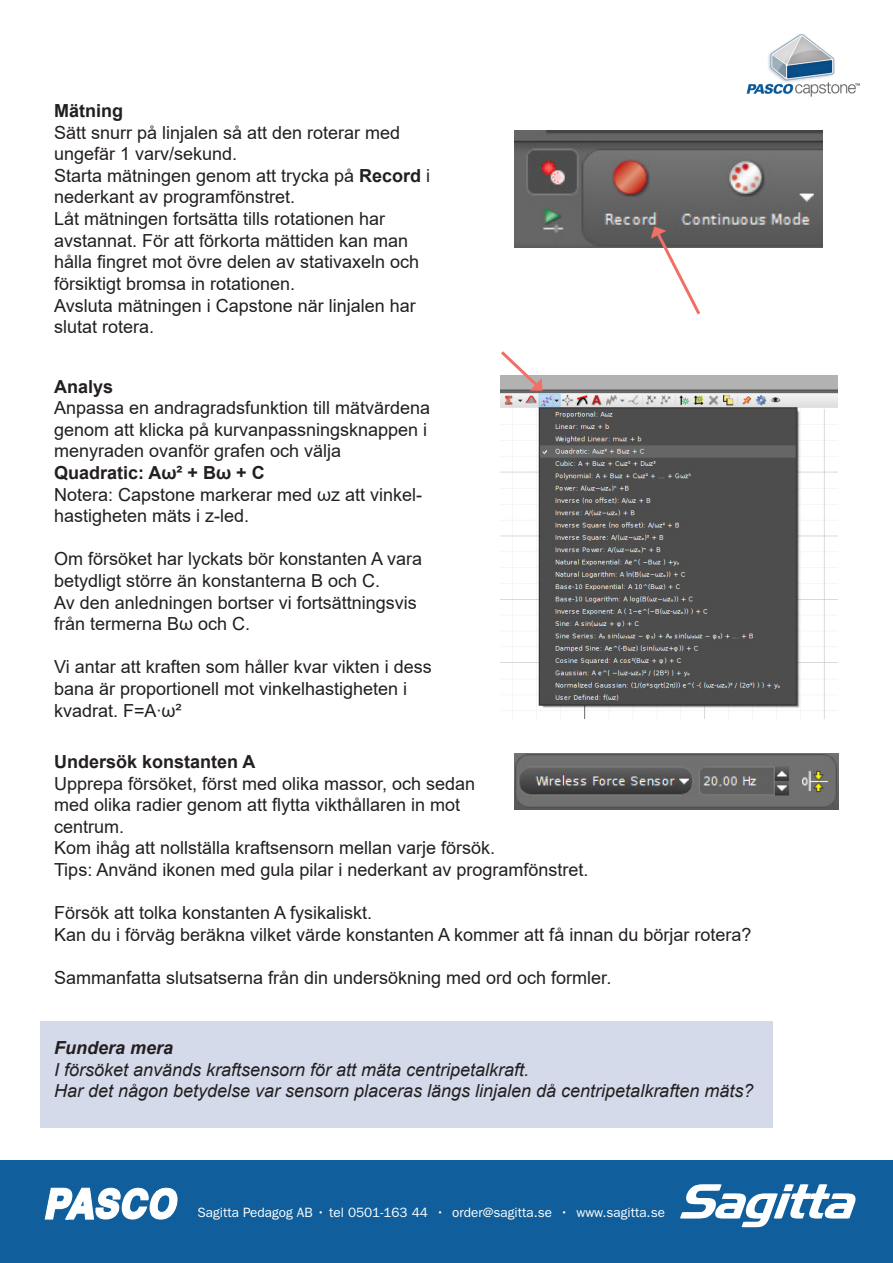
<style>
.page{position:relative;width:893px;height:1263px;background:#fff}
.page>*{position:absolute;margin:0;border:0;box-sizing:border-box;transform-origin:0 0}
.t1{font:18px/21.6px "Arial";color:#231f20}
.t2{font:italic 18px "Arial";color:#231f20}
.t3{font:italic 700 18px "Arial";color:#231f20}
.t4{font:700 18px "Arial";color:#231f20}
.t5{font:13.5px "Franklin Gothic";color:#fff}
.s1{font-weight:700}
</style>
<div class="page">
<div style="left:0;top:1160px;width:893px;height:103px;background:#105f9c"></div>
<svg style="left:45px;top:1188px;width:132px;height:31px"></svg>
<svg style="left:680px;top:1184px;width:175px;height:43px"></svg>
<div style="left:41px;top:1021px;width:732px;height:106px;background:#d4daea"></div>
<img style="left:500px;top:375px;width:337px;height:344px">
<img style="left:514px;top:131px;width:309px;height:116px">
<img style="left:514px;top:754px;width:325px;height:55px">
<svg style="left:651px;top:226px;width:52px;height:89px"></svg>
<svg style="left:500px;top:351px;width:42px;height:40px"></svg>
<img style="left:746px;top:34px;width:114px;height:63px">
<p class="t4" style="left:54px;top:98px;width:70px">Mätning</p>
<p class="t1" style="left:54px;top:121px;width:348px">Sätt snurr på linjalen så att den roterar med ungefär 1 varv/sekund.</p>
<p class="t1" style="left:54px;top:165px;width:378px">Starta mätningen genom att trycka på <span class="s1">Record</span> i nederkant av programfönstret.</p>
<p class="t1" style="left:54px;top:208px;width:367px">Låt mätningen fortsätta tills rotationen har avstannat. För att förkorta mättiden kan man hålla fingret mot övre delen av stativaxeln och försiktigt bromsa in rotationen.</p>
<p class="t1" style="left:54px;top:294px;width:363px">Avsluta mätningen i Capstone när linjalen har slutat rotera.</p>
<p class="t1" style="left:54px;top:375px;width:378px"><span class="s1">Analys<br></span>Anpassa en andragradsfunktion till mätvärdena genom att klicka på kurvanpassningsknappen i menyraden ovanför grafen och välja<br><span class="s1">Quadratic: Aω² + Bω + C</span></p>
<p class="t1" style="left:54px;top:483px;width:370px">Notera: Capstone markerar med ωz att vinkel&shy;hastigheten mäts i z-led.</p>
<p class="t1" style="left:54px;top:548px;width:370px">Om försöket har lyckats bör konstanten A vara betydligt större än konstanterna B och C.<br>Av den anledningen bortser vi fortsättningsvis från termerna Bω och C.</p>
<p class="t1" style="left:54px;top:656px;width:379px">Vi antar att kraften som håller kvar vikten i dess bana är proportionell mot vinkelhastigheten i kvadrat. F=A∙ω²</p>
<p class="t1" style="left:54px;top:751px;width:423px"><span class="s1">Undersök konstanten A<br></span>Upprepa försöket, först med olika massor, och sedan med olika radier genom att flytta vikthållaren in mot centrum.</p>
<p class="t1" style="left:54px;top:837px;width:443px">Kom ihåg att nollställa kraftsensorn mellan varje försök.</p>
<p class="t1" style="left:54px;top:859px;width:536px">Tips: Använd ikonen med gula pilar i nederkant av programfönstret.</p>
<p class="t1" style="left:54px;top:902px;width:320px">Försök att tolka konstanten A fysikaliskt.</p>
<p class="t1" style="left:54px;top:923px;width:699px">Kan du i förväg beräkna vilket värde konstanten A kommer att få innan du börjar rotera?</p>
<p class="t1" style="left:54px;top:967px;width:559px">Sammanfatta slutsatserna från din undersökning med ord och formler.</p>
<p class="t3" style="left:54px;top:1035px;width:121px">Fundera mera</p>
<p class="t2" style="left:54px;top:1057px;width:477px">I försöket används kraftsensorn för att mäta centripetalkraft.</p>
<p class="t2" style="left:54px;top:1079px;width:701px">Har det någon betydelse var sensorn placeras längs linjalen då centripetalkraften mäts?</p>
<p class="t5" style="left:197px;top:1204px;width:469px">Sagitta Pedagog AB • tel 0501-163 44 • order@sagitta.se • www.sagitta.se</p>
</div>
